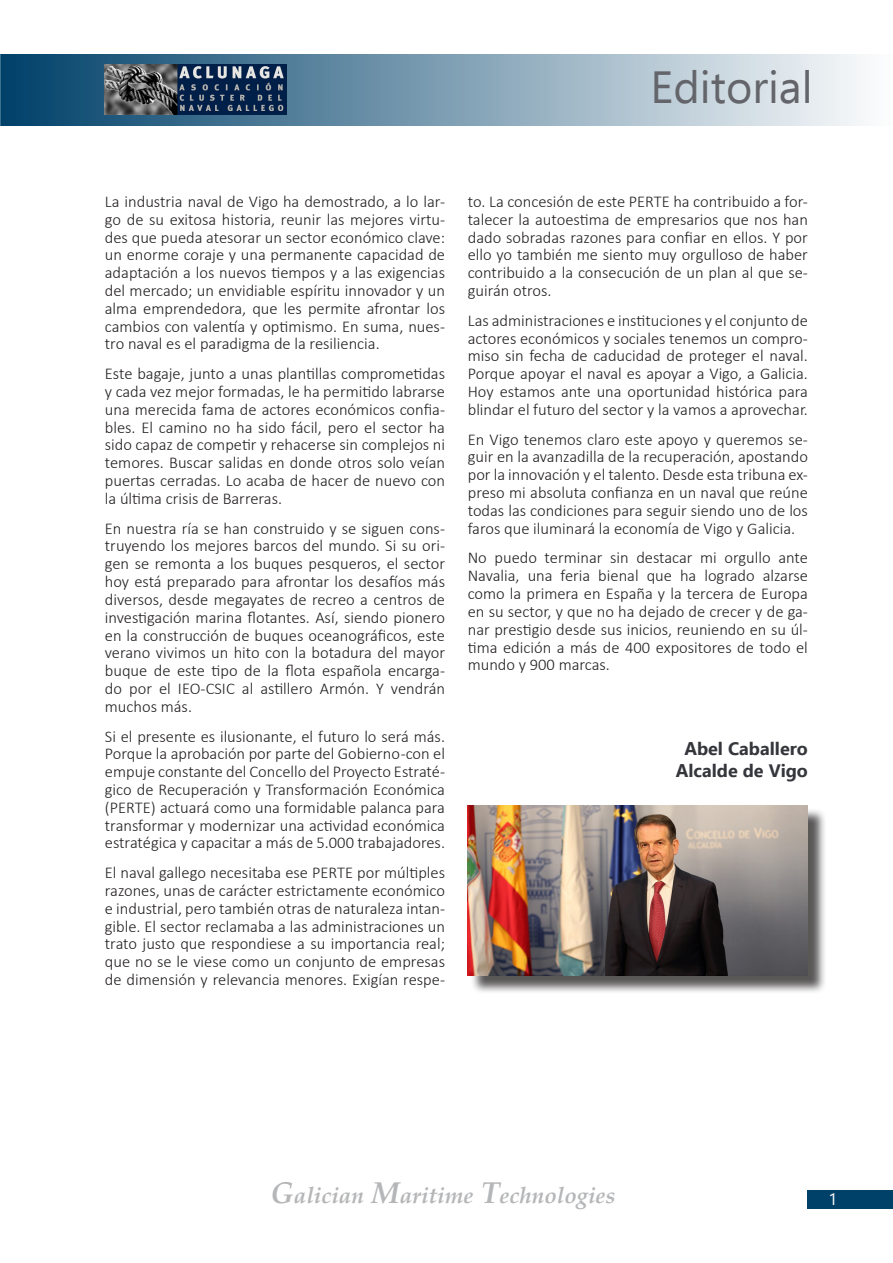
<style>
.page{position:relative;width:893px;height:1263px;background:#fff}
.page>*{position:absolute;margin:0;border:0;box-sizing:border-box;transform-origin:0 0}
.t1{font:45px "Ebrima";color:#63656a}
.t2{font:italic 700 22.5px "Palatino Linotype";color:#b5b6b8}
.t3{font:700 18px "Ebrima";color:#35363b}
.t4{font:300 16.5px/17.9px "Calibri";color:#231f20;text-align:justify}
.t5{font:16.5px "Ebrima";color:#fff}
.s1{font-size:30px}
</style>
<div class="page">
<div style="left:470px;top:808px;width:356px;height:187px;background:#231f20;opacity:.75"></div>
<img style="left:468px;top:806px;width:340px;height:170px">
<div style="left:808px;top:1190px;width:85px;height:19px;background:#00416a"></div>
<div style="left:0;top:54px;width:893px;height:71px;background:linear-gradient(to right,#004169,#fdfdfd)"></div>
<hr style="left:0;top:0;width:1px;height:1263px;background:#00416a">
<img style="left:105px;top:64px;width:182px;height:51px">
<p class="t1" style="left:651px;top:54px;width:164px">Editorial</p>
<p class="t4" style="left:105px;top:192px;width:342px">La industria naval de Vigo ha demostrado, a lo lar&shy;go de su exitosa historia, reunir las mejores virtu&shy;des que pueda atesorar un sector económico clave: un enorme coraje y una permanente capacidad de adaptación a los nuevos tiempos y a las exigencias del mercado; un envidiable espíritu innovador y un alma emprendedora, que les permite afrontar los cambios con valentía y optimismo. En suma, nues&shy;tro naval es el paradigma de la resiliencia.</p>
<p class="t4" style="left:105px;top:365px;width:342px">Este bagaje, junto a unas plantillas comprometidas y cada vez mejor formadas, le ha permitido labrarse una merecida fama de actores económicos confia&shy;bles. El camino no ha sido fácil, pero el sector ha sido capaz de competir y rehacerse sin complejos ni temores. Buscar salidas en donde otros solo veían puertas cerradas. Lo acaba de hacer de nuevo con la última crisis de Barreras.</p>
<p class="t4" style="left:105px;top:519px;width:342px">En nuestra ría se han construido y se siguen cons&shy;truyendo los mejores barcos del mundo. Si su ori&shy;gen se remonta a los buques pesqueros, el sector hoy está preparado para afrontar los desafíos más diversos, desde megayates de recreo a centros de investigación marina flotantes. Así, siendo pionero en la construcción de buques oceanográficos, este verano vivimos un hito con la botadura del mayor buque de este tipo de la flota española encarga&shy;do por el IEO-CSIC al astillero Armón. Y vendrán muchos más.</p>
<p class="t4" style="left:105px;top:727px;width:342px">Si el presente es ilusionante, el futuro lo será más.<br>Porque la aprobación por parte del Gobierno -con el empuje constante del Concello del Proyecto Estraté&shy;gico de Recuperación y Transformación Económica (PERTE) actuará como una formidable palanca para transformar y modernizar una actividad económica estratégica y capacitar a más de 5.000 trabajadores.</p>
<p class="t4" style="left:105px;top:864px;width:342px">El naval gallego necesitaba ese PERTE por múltiples razones, unas de carácter estrictamente económico e industrial, pero también otras de naturaleza intan&shy;gible. El sector reclamaba a las administraciones un trato justo que respondiese a su importancia real; que no se le viese como un conjunto de empresas de dimensión y relevancia menores. Exigían respe-</p>
<p class="t4" style="left:468px;top:192px;width:342px">to. La concesión de este PERTE ha contribuido a for&shy;talecer la autoestima de empresarios que nos han dado sobradas razones para confiar en ellos. Y por ello yo también me siento muy orgulloso de haber contribuido a la consecución de un plan al que se&shy;guirán otros.</p>
<p class="t4" style="left:468px;top:311px;width:342px">Las administraciones e instituciones y el conjunto de actores económicos y sociales tenemos un compro&shy;miso sin fecha de caducidad de proteger el naval.<br>Porque apoyar el naval es apoyar a Vigo, a Galicia.<br>Hoy estamos ante una oportunidad histórica para blindar el futuro del sector y la vamos a aprovechar.</p>
<p class="t4" style="left:468px;top:430px;width:342px">En Vigo tenemos claro este apoyo y queremos se&shy;guir en la avanzadilla de la recuperación, apostando por la innovación y el talento. Desde esta tribuna ex&shy;preso mi absoluta confianza en un naval que reúne todas las condiciones para seguir siendo uno de los faros que iluminará la economía de Vigo y Galicia.</p>
<p class="t4" style="left:468px;top:549px;width:342px">No puedo terminar sin destacar mi orgullo ante Navalia, una feria bienal que ha logrado alzarse como la primera en España y la tercera de Europa en su sector, y que no ha dejado de crecer y de ga&shy;nar prestigio desde sus inicios, reuniendo en su úl&shy;tima edición a más de 400 expositores de todo el mundo y 900 marcas.</p>
<p class="t3" style="left:684px;top:735px;width:125px">Abel Caballero</p>
<p class="t3" style="left:676px;top:756px;width:134px">Alcalde de Vigo</p>
<p class="t2" style="left:271px;top:1179px;width:346px"><span class="s1">G</span>alician <span class="s1">M</span>aritime <span class="s1">T</span>echnologies</p>
<p class="t5" style="left:828px;top:1187px;width:10px">1</p>
</div>
